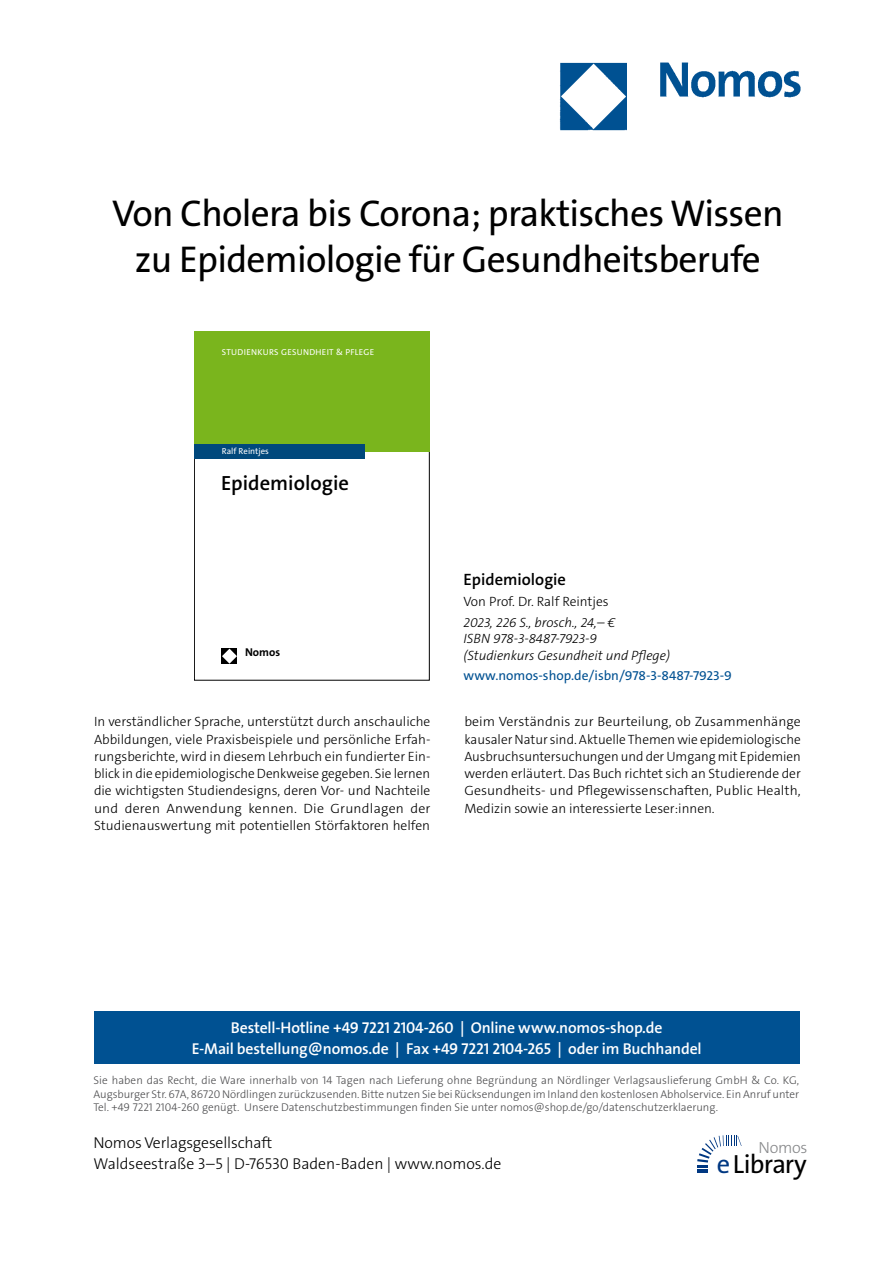
<style>
.page{position:relative;width:893px;height:1263px;background:#fff}
.page>*{position:absolute;margin:0;border:0;box-sizing:border-box;transform-origin:0 0}
._000_Headline{font:37.5px/46.5px "The Sans Os F";letter-spacing:-.02em;color:#000;text-align:center}
.t1{font:26.4px "The Sans Os F";letter-spacing:-.03em;color:#000}
.t2{font:600 20.7px "The Sans Os F";color:#000}
._001_Buchtitel{font:600 16.5px "The Sans C5";color:#000}
.t3{font:300 16.2px "The Sans Os F";letter-spacing:-.02em;color:#87888a}
.t4{font:600 15.75px/21px "The Sans Os F";letter-spacing:-.01em;color:#fff;text-align:center}
.t5{font:300 15.75px/21px "The Sans Os F";color:#000}
._005_Fließtext{font:300 13.5px/17.2px "The Sans C5";color:#000;text-align:justify}
._004_Bibilo{font:italic 300 13.5px/16.5px "The Sans C5";color:#000}
.www_link{font:13.5px "The Sans C5";color:#005192}
._003_Autor{font:300 13.5px "The Sans C5";color:#000}
.t6{font:700 11.4px "The Sans C5";color:#000}
.t7{font:300 11.25px/13.5px "The Sans Os F";color:#4b4b4d;text-align:justify}
.t8{font:8.7px "The Sans C5";letter-spacing:.035em;color:#fff}
.t9{font:8.7px "The Sans C5";color:#fff}
.s1{color:#003882}
</style>
<div class="page">
<img style="left:559px;top:62px;width:242px;height:69px">
<div style="left:94px;top:1011px;width:705px;height:52px;background:#005192"></div>
<svg style="left:697px;top:1135px;width:45px;height:38px"></svg>
<div style="left:194px;top:331px;width:236px;height:120px;background:#7ab51d"></div>
<div style="left:222px;top:648px;width:15px;height:16px;background:#000"></div>
<svg style="left:222px;top:649px;width:15px;height:15px"></svg>
<div style="left:194px;top:444px;width:171px;height:14px;background:#00487c"></div>
<p class="_000_Headline" style="left:112px;top:190px;width:673px">Von Cholera bis Corona; praktisches Wissen zu Epidemiologie für Gesundheitsberufe</p>
<p class="t8" style="left:222px;top:346px;width:154px">STUDIENKURS GESUNDHEIT &amp; PFLEGE</p>
<p class="t9" style="left:222px;top:445px;width:49px">Ralf Reintjes</p>
<h3 class="t2" style="left:221px;top:470px;width:129px">Epidemiologie</h3>
<p class="t6" style="left:245px;top:645px;width:37px">Nomos</p>
<p class="_001_Buchtitel" style="left:463px;top:569px;width:104px">Epidemiologie</p>
<p class="_003_Autor" style="left:463px;top:593px;width:147px">Von Prof. Dr. Ralf Reintjes</p>
<p class="_004_Bibilo" style="left:463px;top:614px;width:208px">2023, 226 S., brosch., 24,– €<br>ISBN 978-3-8487-7923-9 (Studienkurs Gesundheit und Pflege)</p>
<p class="www_link" style="left:463px;top:667px;width:270px">www.nomos-shop.de/isbn/978-3-8487-7923-9</p>
<p class="_005_Fließtext" style="left:94px;top:713px;width:338px">In verständlicher Sprache, unterstützt durch anschauliche Abbildungen, viele Praxisbeispiele und persönliche Erfah&shy;rungsberichte, wird in diesem Lehrbuch ein fundierter Ein&shy;blick in die epidemiologische Denkweise gegeben. Sie lernen die wichtigsten Studiendesigns, deren Vor- und Nachteile und deren Anwendung kennen. Die Grundlagen der Studienauswertung mit potentiellen Störfaktoren helfen</p>
<p class="_005_Fließtext" style="left:464px;top:713px;width:338px">beim Verständnis zur Beurteilung, ob Zusammenhänge kausaler Natur sind. Aktuelle Themen wie epidemiologische Ausbruchsuntersuchungen und der Umgang mit Epidemien werden erläutert. Das Buch richtet sich an Studierende der Gesundheits- und Pflegewissenschaften, Public Health, Medizin sowie an interessierte Leser:innen.</p>
<p class="t4" style="left:192px;top:1017px;width:511px">Bestell-Hotline +49 7221 2104-260 | Online www.nomos-shop.de<br>E-Mail bestellung@nomos.de | Fax +49 7221 2104-265 | oder im Buchhandel</p>
<p class="t7" style="left:94px;top:1074px;width:707px">Sie haben das Recht, die Ware innerhalb von 14 Tagen nach Lieferung ohne Begründung an Nördlinger Verlagsauslieferung GmbH &amp; Co. KG, Augsburger Str. 67A, 86720 Nördlingen zurückzusenden. Bitte nutzen Sie bei Rücksendungen im Inland den kostenlosen Abholservice. Ein Anruf unter Tel. +49 7221 2104-260 genügt. Unsere Datenschutzbestimmungen finden Sie unter nomos@shop.de/go/datenschutzerklaerung.</p>
<p class="t5" style="left:94px;top:1133px;width:409px">Nomos Verlagsgesellschaft<br>Waldseestraße 3–5 | D-76530 Baden-Baden | www.nomos.de</p>
<p class="t3" style="left:758px;top:1137px;width:51px">Nomos</p>
<h2 class="t1" style="left:717px;top:1147px;width:91px"><span class="s1">e</span>Library</h2>
</div>
